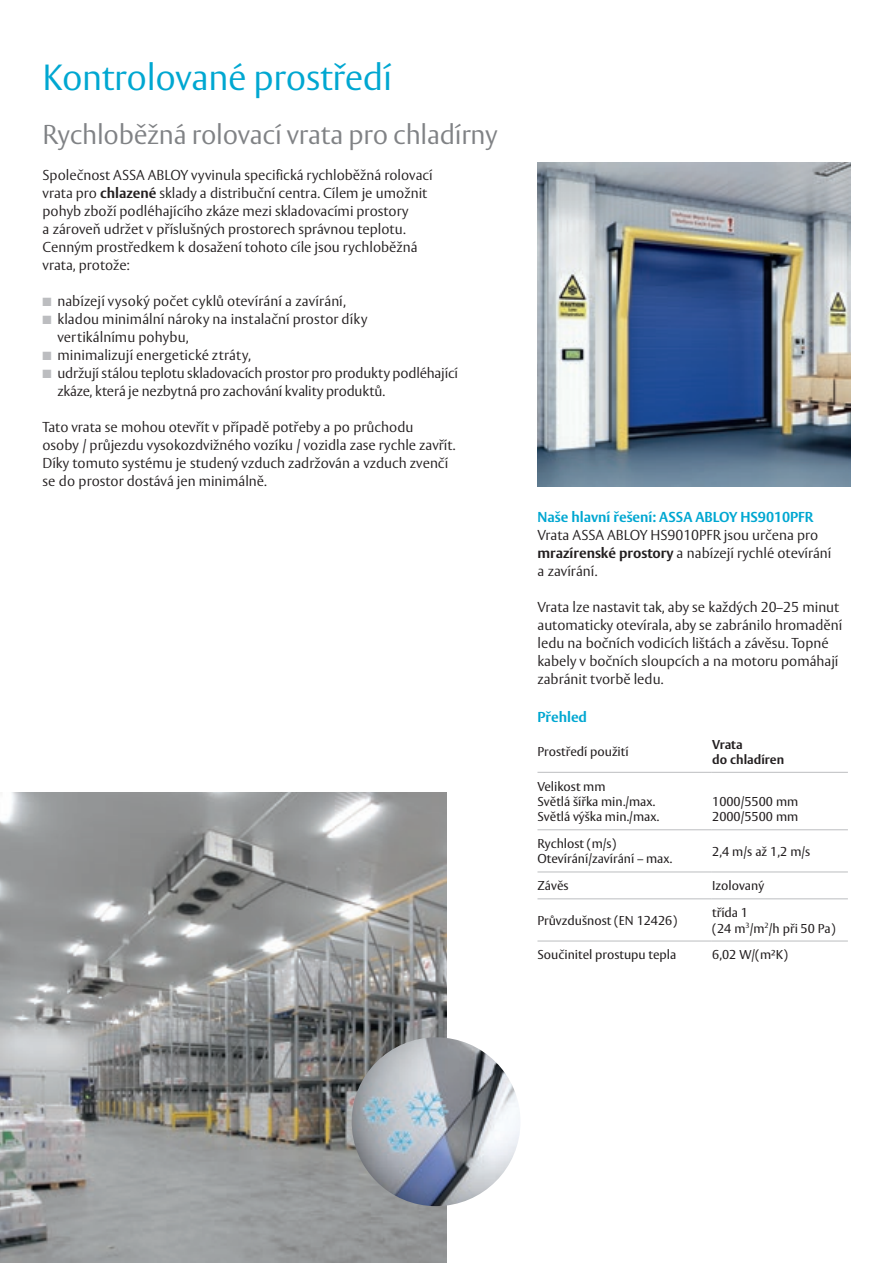
<style>
.page{position:relative;width:893px;height:1263px;background:#fff}
.page>*{position:absolute;margin:0;border:0;box-sizing:border-box;transform-origin:0 0}
.t1{font:300 36px "ASSA Vesta";letter-spacing:-.01em;color:#00a7d1}
.t2{font:300 27px "ASSA Vesta";letter-spacing:-.01em;color:#808285}
.t3{font:300 14.25px/18px "ASSA Vesta";color:#231f20}
.t4{font:700 14.25px "ASSA Vesta";color:#00a7d1}
.t5{font:12.75px/15.3px "ASSA Vesta";color:#231f20}
.t6{font:700 12.75px/15.3px "ASSA Vesta";color:#231f20}
.s1{font-weight:700}
.s2{color:#bcbdc0}
</style>
<div class="page">
<img style="left:0;top:792px;width:446px;height:471px">
<img style="left:537px;top:162px;width:313px;height:325px">
<hr style="left:537px;top:772px;width:175px;height:1px;background:#bcbdc0">
<hr style="left:712px;top:772px;width:136px;height:1px;background:#bcbdc0">
<hr style="left:537px;top:829px;width:175px;height:1px;background:#bcbdc0">
<hr style="left:712px;top:829px;width:136px;height:1px;background:#bcbdc0">
<hr style="left:537px;top:871px;width:175px;height:1px;background:#bcbdc0">
<hr style="left:712px;top:871px;width:136px;height:1px;background:#bcbdc0">
<hr style="left:537px;top:898px;width:175px;height:1px;background:#bcbdc0">
<hr style="left:712px;top:898px;width:136px;height:1px;background:#bcbdc0">
<hr style="left:537px;top:941px;width:175px;height:1px;background:#bcbdc0">
<hr style="left:712px;top:941px;width:136px;height:1px;background:#bcbdc0">
<img style="left:352px;top:1037px;width:168px;height:169px;border-radius:84px">
<h1 class="t1" style="left:43px;top:56px;width:351px">Kontrolované prostředí</h1>
<h2 class="t2" style="left:43px;top:118px;width:457px">Rychloběžná rolovací vrata pro chladírny</h2>
<p class="t3" style="left:43px;top:167px;width:392px">Společnost ASSA ABLOY vyvinula specifická rychloběžná rolovací vrata pro <span class="s1">chlazené</span> sklady a distribuční centra. Cílem je umožnit pohyb zboží podléhajícího zkáze mezi skladovacími prostory<br>a zároveň udržet v příslušných prostorech správnou teplotu.<br>Cenným prostředkem k dosažení tohoto cíle jsou rychloběžná vrata, protože:</p>
<p class="t3" style="left:43px;top:293px;width:305px"><span class="s2">■</span> nabízejí vysoký počet cyklů otevírání a zavírání,</p>
<p class="t3" style="left:57px;top:311px;width:312px;text-indent:-15px"><span class="s2">■</span> kladou minimální nároky na instalační prostor díky vertikálnímu pohybu,</p>
<p class="t3" style="left:43px;top:347px;width:210px"><span class="s2">■</span> minimalizují energetické ztráty,</p>
<p class="t3" style="left:57px;top:365px;width:402px;text-indent:-15px"><span class="s2">■</span> udržují stálou teplotu skladovacích prostor pro produkty podléhající zkáze, která je nezbytná pro zachování kvality produktů.</p>
<p class="t3" style="left:43px;top:419px;width:415px">Tato vrata se mohou otevřít v případě potřeby a po průchodu<br>osoby / průjezdu vysokozdvižného vozíku / vozidla zase rychle zavřít.<br>Díky tomuto systému je studený vzduch zadržován a vzduch zvenčí se do prostor dostává jen minimálně.</p>
<p class="t4" style="left:537px;top:508px;width:277px">Naše hlavní řešení: ASSA ABLOY HS9010PFR</p>
<p class="t3" style="left:537px;top:527px;width:295px">Vrata ASSA ABLOY HS9010PFR jsou určena pro <span class="s1">mrazírenské prostory</span> a nabízejí rychlé otevírání a zavírání.</p>
<p class="t3" style="left:537px;top:599px;width:306px">Vrata lze nastavit tak, aby se každých 20–25 minut automaticky otevírala, aby se zabránilo hromadění ledu na bočních vodicích lištách a závěsu. Topné kabely v bočních sloupcích a na motoru pomáhají zabránit tvorbě ledu.</p>
<p class="t4" style="left:537px;top:708px;width:51px">Přehled</p>
<p class="t5" style="left:537px;top:745px;width:93px">Prostředí použití</p>
<p class="t6" style="left:712px;top:737px;width:73px">Vrata<br>do chladíren</p>
<p class="t5" style="left:537px;top:779px;width:123px">Velikost mm<br>Světlá šířka min./max.<br>Světlá výška min./max.</p>
<p class="t5" style="left:712px;top:794px;width:88px">1000/5500 mm<br>2000/5500 mm</p>
<p class="t5" style="left:537px;top:837px;width:136px">Rychlost (m/s)<br>Otevírání/zavírání – max.</p>
<p class="t5" style="left:712px;top:844px;width:100px">2,4 m/s až 1,2 m/s</p>
<p class="t5" style="left:537px;top:879px;width:33px">Závěs</p>
<p class="t5" style="left:712px;top:879px;width:54px">Izolovaný</p>
<p class="t5" style="left:537px;top:913px;width:141px">Průvzdušnost (EN 12426)</p>
<p class="t5" style="left:712px;top:906px;width:125px">třída 1<br>(24 m<sup>3</sup>/m<sup>2</sup>/h při 50 Pa)</p>
<p class="t5" style="left:537px;top:948px;width:140px">Součinitel prostupu tepla</p>
<p class="t5" style="left:712px;top:948px;width:77px">6,02 W/(m²K)</p>
</div>
